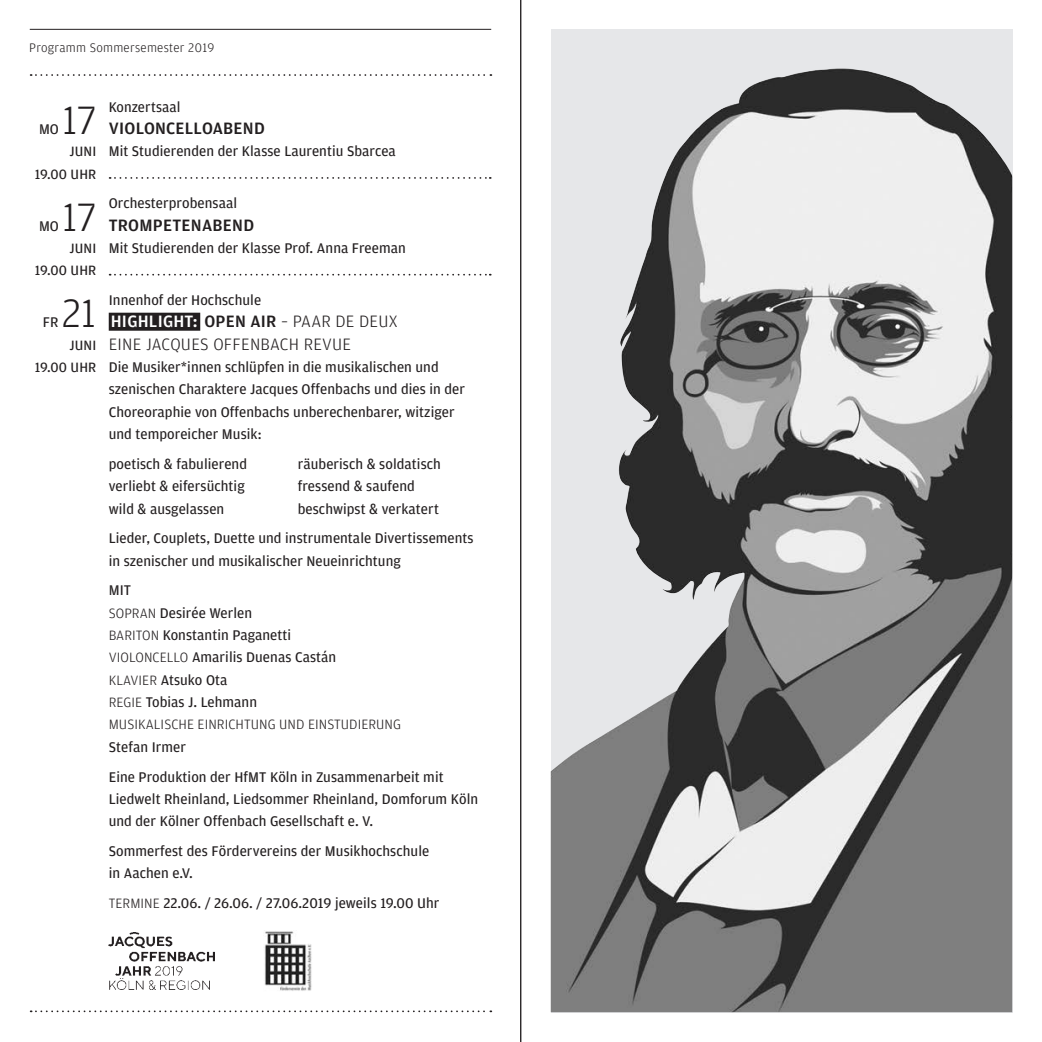
<style>
.page{position:relative;width:1042px;height:1042px;background:#fff}
.page>*{position:absolute;margin:0;border:0;box-sizing:border-box;transform-origin:0 0}
.t1{font:300 42px "Amplitude";color:#231f20}
.t2{font:300 17.5px/22.4px "Amplitude";letter-spacing:.015em;color:#231f20}
.t3{font:500 17.5px "Amplitude";letter-spacing:.015em;color:#231f20}
.t4{font:14.88px/22.4px "Amplitude";letter-spacing:.005em;color:#231f20}
.t5{font:300 14.35px "Amplitude";letter-spacing:.005em;color:#231f20}
.t6{font:14.35px/22.4px "Amplitude";letter-spacing:.01em;color:#231f20;text-align:right}
.t7{font:300 13.12px "Amplitude";letter-spacing:.02em;color:#231f20}
.s1{font-weight:500;color:#fff}
.s2{font-weight:500}
.s3{font-weight:300;font-size:14.35px}
</style>
<div class="page">
<div style="left:551px;top:29px;width:461px;height:983px;background:#e6e7e9"></div>
<div style="left:109px;top:313px;width:91px;height:18px;background:#231f20"></div>
<svg style="left:110px;top:177px;width:381px;height:2px"></svg>
<svg style="left:110px;top:274px;width:381px;height:1px"></svg>
<svg style="left:31px;top:1010px;width:460px;height:2px"></svg>
<img style="left:109px;top:932px;width:106px;height:58px">
<img style="left:264px;top:931px;width:48px;height:60px">
<svg style="left:31px;top:74px;width:460px;height:2px"></svg>
<hr style="left:30px;top:29px;width:461px;height:1px;background:#231f20">
<img style="left:551px;top:69px;width:461px;height:943px">
<hr style="left:520px;top:0;width:1px;height:1042px;background:#231f20">
<p class="t7" style="left:29px;top:40px;width:186px">Programm Sommersemester 2019</p>
<h1 class="t1" style="left:62px;top:97px;width:36px">17</h1>
<p class="t6" style="left:35px;top:140px;width:63px">JUNI<br>19.00 UHR</p>
<p class="t4" style="left:39px;top:118px;width:21px">MO</p>
<h1 class="t1" style="left:62px;top:193px;width:36px">17</h1>
<p class="t6" style="left:35px;top:237px;width:63px">JUNI<br>19.00 UHR</p>
<p class="t4" style="left:39px;top:215px;width:21px">MO</p>
<h1 class="t1" style="left:62px;top:290px;width:36px">21</h1>
<p class="t6" style="left:35px;top:334px;width:63px">JUNI<br>19.00 UHR</p>
<p class="t4" style="left:43px;top:311px;width:17px">FR</p>
<p class="t4" style="left:109px;top:96px;width:73px">Konzertsaal</p>
<p class="t3" style="left:109px;top:118px;width:158px">VIOLONCELLOABEND</p>
<p class="t4" style="left:109px;top:140px;width:289px">Mit Studierenden der Klasse Laurentiu Sbarcea</p>
<p class="t4" style="left:109px;top:192px;width:130px">Orchesterprobensaal</p>
<p class="t3" style="left:109px;top:215px;width:147px">TROMPETENABEND</p>
<p class="t4" style="left:109px;top:237px;width:299px">Mit Studierenden der Klasse Prof. Anna Freeman</p>
<p class="t4" style="left:109px;top:289px;width:154px">Innenhof der Hochschule</p>
<p class="t2" style="left:109px;top:311px;width:290px"><span class="s1">HIGHLIGHT:</span> <span class="s2">OPEN AIR</span> – PAAR DE DEUX<br>EINE JACQUES OFFENBACH REVUE</p>
<p class="t4" style="left:109px;top:356px;width:358px">Die Musiker*innen schlüpfen in die musikalischen und szenischen Charaktere Jacques Offenbachs und dies in der Choreoraphie von Offenbachs unberechenbarer, witziger und temporeicher Musik:</p>
<p class="t4" style="left:109px;top:453px;width:140px">poetisch &amp; fabulierend</p>
<p class="t4" style="left:298px;top:453px;width:145px">räuberisch &amp; soldatisch</p>
<p class="t4" style="left:109px;top:475px;width:137px">verliebt &amp; eifersüchtig</p>
<p class="t4" style="left:298px;top:475px;width:119px">fressend &amp; saufend</p>
<p class="t4" style="left:109px;top:497px;width:117px">wild &amp; ausgelassen</p>
<p class="t4" style="left:109px;top:494px;width:366px;line-height:29.8px;text-indent:189px">beschwipst &amp; verkatert<br>Lieder, Couplets, Duette und instrumentale Divertissements</p>
<p class="t4" style="left:109px;top:546px;width:293px;line-height:29.8px">in szenischer und musikalischer Neueinrichtung<br>MIT</p>
<p class="t4" style="left:109px;top:602px;width:229px"><span class="s3">SOPRAN</span> Desirée Werlen<br><span class="s3">BARITON</span> Konstantin Paganetti<br><span class="s3">VIOLONCELLO</span> Amarilis Duenas Castán<br><span class="s3">KLAVIER</span> Atsuko Ota<br><span class="s3">REGIE</span> Tobias J. Lehmann</p>
<p class="t5" style="left:109px;top:716px;width:294px">MUSIKALISCHE EINRICHTUNG UND EINSTUDIERUNG</p>
<p class="t4" style="left:109px;top:732px;width:336px;line-height:29.8px">Stefan Irmer<br>Eine Produktion der HfMT Köln in Zusammenarbeit mit</p>
<p class="t4" style="left:109px;top:788px;width:371px">Liedwelt Rheinland, Liedsommer Rheinland, Domforum Köln und der Kölner Offenbach Gesellschaft e. V.</p>
<p class="t4" style="left:109px;top:840px;width:322px">Sommerfest des Fördervereins der Musikhochschule in Aachen e.V.</p>
<p class="t4" style="left:109px;top:892px;width:332px"><span class="s3">TERMINE</span> 22.06. / 26.06. / 27.06.2019 jeweils 19.00 Uhr</p>
</div>
